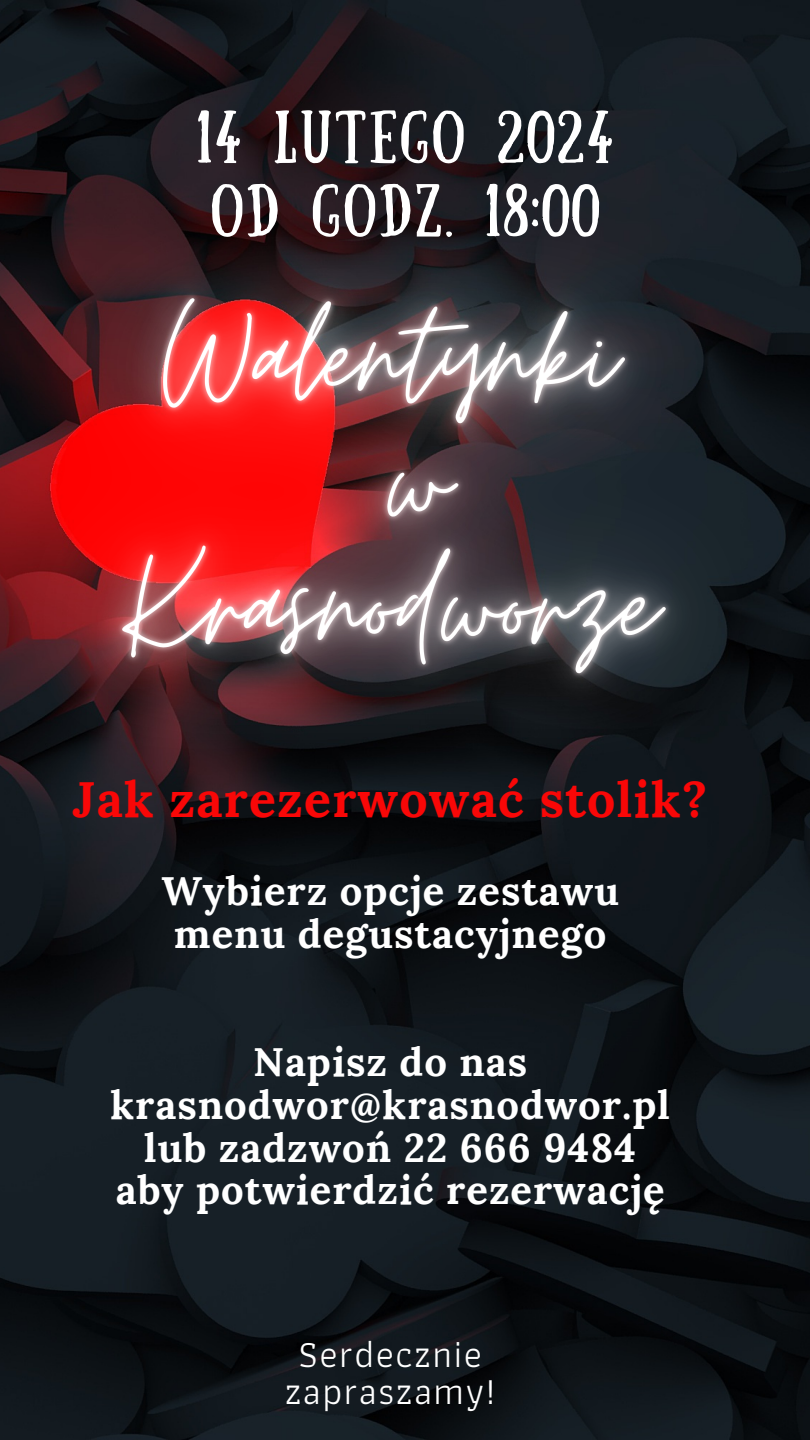
<style>
.page{position:relative;width:810px;height:1440px;background:#fff}
.page>*{position:absolute;margin:0;border:0;box-sizing:border-box;transform-origin:0 0}
.t1{font:52.8px/73.5px "Sunday";letter-spacing:.06em;color:#fff}
.t2{font:700 50px "Lora";letter-spacing:.025em;color:#f90707}
.t3{font:700 40px/42.8px "Lora";letter-spacing:.025em;color:#fff;text-align:center}
.t4{font:38px/36.8px "Athiti";letter-spacing:.04em;color:#fff;text-align:center}
</style>
<div class="page">
<img style="left:0;top:0;width:810px;height:1440px">
<img style="left:0;top:63px;width:810px;height:838px">
<h3 class="t1" style="left:197px;top:95px;width:418px">14 LUTEGO 2024<br>OD GODZ. 18:00</h3>
<h2 class="t2" style="left:73px;top:767px;width:636px">Jak zarezerwować stolik?</h2>
<h4 class="t3" style="left:161px;top:869px;width:459px">Wybierz opcje zestawu menu degustacyjnego</h4>
<h4 class="t3" style="left:110px;top:1040px;width:561px">Napisz do nas krasnodwor@krasnodwor.pl lub zadzwoń 22 666 9484 aby potwierdzić rezerwację</h4>
<p class="t4" style="left:285px;top:1336px;width:212px">Serdecznie zapraszamy!</p>
</div>
